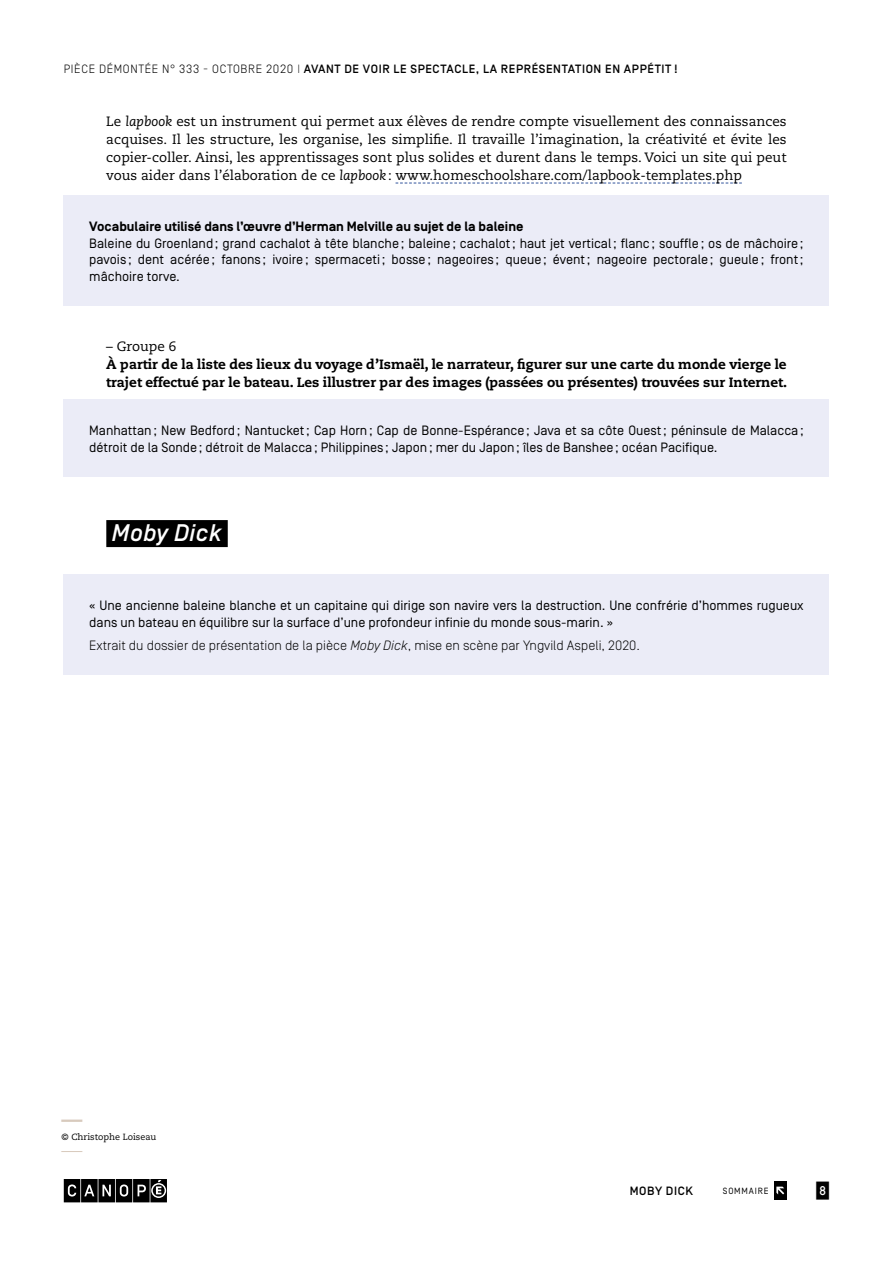
<style>
.page{position:relative;width:893px;height:1263px;background:#fff}
.page>*{position:absolute;margin:0;border:0;box-sizing:border-box;transform-origin:0 0}
.t1{font:italic 500 24px "Simplon BP";letter-spacing:.02em;color:#fff}
.t2{font:800 21px "Caecilia LT Std";color:#d8cabd;scale:2 1}
.t3{font:300 21px "Caecilia LT Std";color:#d8cabd;scale:2 1}
.t4{font:500 18px "Simplon CNDP";color:#000}
.t5{font:13.5px/16.5px "Simplon BP Regular";color:#000}
.t6{font:13.5px/18px "Caecilia LT Std";color:#000;text-align:justify}
.t7{font:800 13.5px/18px "Caecilia LT Std";color:#000}
.t8{font:300 13.5px "Simplon BP";color:#000}
.t9{font:700 13.5px "Simplon BP";color:#000}
.t10{font:500 12px "Simplon BP";letter-spacing:.05em;color:#000}
.t11{font:9px "Caecilia LT Std";color:#000}
.t12{font:9px "Simplon BP Regular";letter-spacing:.09em;color:#000}
.s1{font-weight:300}
.s2{font-style:italic}
</style>
<div class="page">
<svg style="left:64px;top:1179px;width:103px;height:23px;background:#2f2f2f"></svg>
<div style="left:774px;top:1181px;width:13px;height:18px;background:#000"></div>
<svg style="left:776px;top:1186px;width:8px;height:8px"></svg>
<svg style="left:396px;top:183px;width:346px;height:1px"></svg>
<div style="left:106px;top:520px;width:122px;height:27px;background:#000"></div>
<div style="left:64px;top:195px;width:765px;height:111px;background:#ebecf7"></div>
<div style="left:64px;top:399px;width:765px;height:78px;background:#ebecf7"></div>
<div style="left:64px;top:574px;width:765px;height:101px;background:#ebecf7"></div>
<p class="t10" style="left:64px;top:62px;width:615px"><span class="s1">PIÈCE DÉMONTÉE N° 333 - Octo bre 2020 |</span> AVANT DE VOIR LE SPECTACLE, LA REPRÉSENTATION EN APPÉTIT !</p>
<p class="t6" style="left:106px;top:113px;width:682px">Le <span class="s2">lapbook</span> est un instrument qui permet aux élèves de rendre compte visuellement des connaissances acquises. Il les structure, les organise, les simplifie. Il travaille l’imagination, la créativité et évite les copier-coller. Ainsi, les apprentissages sont plus solides et durent dans le temps. Voici un site qui peut vous aider dans l’élaboration de ce <span class="s2">lapbook</span>: www.homeschoolshare.com/lapbook-templates.php</p>
<p class="t9" style="left:89px;top:219px;width:436px">Vocabulaire utilisé dans l’œuvre d’Herman Melville au sujet de la baleine</p>
<p class="t5" style="left:89px;top:235px;width:716px;text-align:justify">Baleine du Groenland; grand cachalot à tête blanche; baleine; cachalot; haut jet vertical; flanc; souffle; os de mâchoire; pavois ; dent acérée; fanons ; ivoire; spermaceti; bosse; nageoires ; queue; évent; nageoire pectorale; gueule; front; mâchoire torve.</p>
<p class="t6" style="left:106px;top:338px;width:71px">– Groupe 6</p>
<p class="t7" style="left:106px;top:355px;width:682px">À partir de la liste des lieux du voyage d’Ismaël, le narrateur, figurer sur une carte du monde vierge le trajet effectué par le bateau. Les illustrer par des images (passées ou présentes) trouvées sur Internet.</p>
<p class="t5" style="left:89px;top:422px;width:716px">Manhattan; New Bedford; Nantucket; Cap Horn; Cap de Bonne-Espérance; Java et sa côte Ouest; péninsule de Malacca; détroit de la Sonde; détroit de Malacca; Philippines ; Japon; mer du Japon; îles de Banshee; océan Pacifique.</p>
<h1 class="t1" style="left:112px;top:519px;width:111px">Moby Dick</h1>
<p class="t5" style="left:89px;top:597px;width:716px">« Une ancienne baleine blanche et un capitaine qui dirige son navire vers la destruction. Une confrérie d’hommes rugueux dans un bateau en équilibre sur la surface d’une profondeur infinie du monde sous-marin. »</p>
<p class="t8" style="left:89px;top:637px;width:552px">Extrait du dossier de présentation de la pièce <span class="s2">Moby Dick</span>, mise en scène par Yngvild Aspeli, 2020.</p>
<h2 class="t2" style="left:62px;top:1107px;width:12px">–</h2>
<p class="t11" style="left:62px;top:1132px;width:96px">© Christophe Loiseau</p>
<h2 class="t3" style="left:62px;top:1137px;width:12px">–</h2>
<p class="t10" style="left:630px;top:1184px;width:65px">MOBY DICK</p>
<h3 class="t4" style="left:816px;top:1181px;width:15px">8</h3>
<p class="t12" style="left:723px;top:1186px;width:47px">SOMMAIRE</p>
</div>
